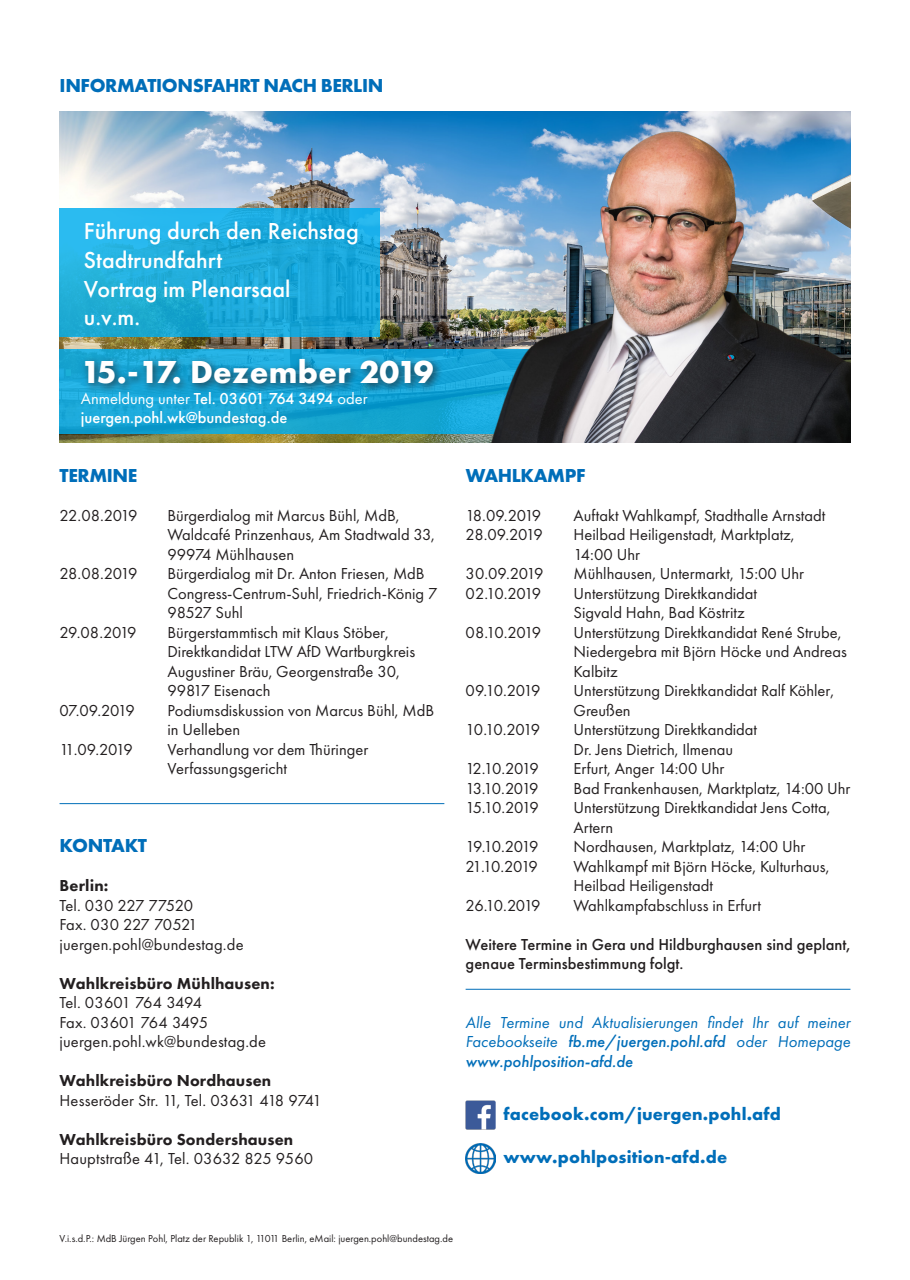
<style>
.page{position:relative;width:910px;height:1280px;background:#fff}
.page>*{position:absolute;margin:0;border:0;box-sizing:border-box;transform-origin:0 0}
.t1{font:700 33px "Futura PT";letter-spacing:.01em;color:#fff}
.t2{font:500 24px "Futura PT";color:#fff}
.t3{font:700 19.5px "Futura PT";letter-spacing:-.02em;color:#006eb9}
.t4{font:700 18px "Futura PT";letter-spacing:.01em;color:#006eb9}
.t5{font:16.5px/19.5px "Futura PT";color:#231f20}
.t6{font:italic 16.5px/19.5px "Futura PT";color:#006eb9;text-align:justify}
.t7{font:800 16.5px "Futura PT";letter-spacing:.01em;color:#231f20}
.t8{font:500 16.5px/19.5px "Futura PT";color:#231f20}
.t9{font:16.5px "Futura PT";color:#fff}
.t10{font:500 16.5px "Futura PT";color:#fff}
.t11{font:16.5px "Futura PT";letter-spacing:-.02em;color:#231f20}
.t12{font:16.5px "Futura PT";letter-spacing:-.03em;color:#231f20}
.t13{font:10.5px "Futura PT";color:#231f20}
.s1{font-weight:500}
</style>
<div class="page">
<hr style="left:60px;top:803px;width:384px;height:1px;background:#006eb9">
<hr style="left:466px;top:989px;width:384px;height:1px;background:#006eb9">
<img style="left:466px;top:1100px;width:29px;height:30px">
<img style="left:466px;top:1143px;width:29px;height:30px">
<img style="left:60px;top:111px;width:790px;height:332px">
<svg style="left:60px;top:349px;width:399px;height:85px;fill:#16a5d2"></svg>
<svg style="left:60px;top:209px;width:320px;height:128px;fill:#1facdb"></svg>
<div style="left:80px;top:353px;width:364px;height:41px;background:#231f20;opacity:.75"></div>
<img style="left:459px;top:122px;width:391px;height:321px">
<p class="t3" style="left:60px;top:73px;width:325px">INFORMATIONSFAHRT NACH BERLIN</p>
<p class="t2" style="left:84px;top:216px;width:276px">Führung durch den Reichstag</p>
<p class="t2" style="left:84px;top:245px;width:140px">Stadtrundfahrt</p>
<p class="t2" style="left:84px;top:274px;width:208px">Vortrag im Plenarsaal</p>
<p class="t2" style="left:84px;top:303px;width:58px">u.v.m.</p>
<p class="t1" style="left:81px;top:350px;width:354px">15.-17. Dezember 2019</p>
<p class="t9" style="left:81px;top:389px;width:288px">Anmeldung unter <span class="s1">Tel. 03601 764 3494</span> oder</p>
<p class="t10" style="left:81px;top:408px;width:208px">juergen.pohl.wk@bundestag.de</p>
<p class="t3" style="left:60px;top:463px;width:79px">TERMINE</p>
<p class="t5" style="left:60px;top:505px;width:79px">22.08.2019</p>
<p class="t5" style="left:168px;top:505px;width:233px">Bürgerdialog mit Marcus Bühl, MdB,</p>
<p class="t5" style="left:168px;top:525px;width:269px">Waldcafé Prinzenhaus, Am Stadtwald 33,<br>99974 Mühlhausen</p>
<p class="t5" style="left:60px;top:564px;width:79px">28.08.2019</p>
<p class="t5" style="left:168px;top:564px;width:259px">Bürgerdialog mit Dr. Anton Friesen, MdB</p>
<p class="t5" style="left:168px;top:583px;width:271px">Congress-Centrum-Suhl, Friedrich-König 7<br>98527 Suhl</p>
<p class="t5" style="left:60px;top:622px;width:79px">29.08.2019</p>
<p class="t5" style="left:168px;top:622px;width:249px">Bürgerstammtisch mit Klaus Stöber,<br>Direktkandidat LTW AfD Wartburgkreis<br>Augustiner Bräu, Georgenstraße 30,</p>
<p class="t5" style="left:168px;top:681px;width:104px">99817 Eisenach</p>
<p class="t5" style="left:60px;top:700px;width:77px">07.09.2019</p>
<p class="t5" style="left:168px;top:700px;width:268px">Podiumsdiskussion von Marcus Bühl, MdB</p>
<p class="t5" style="left:168px;top:720px;width:74px">in Uelleben</p>
<p class="t5" style="left:60px;top:739px;width:75px">11.09.2019</p>
<p class="t5" style="left:168px;top:739px;width:202px">Verhandlung vor dem Thüringer<br>Verfassungsgericht</p>
<p class="t3" style="left:60px;top:833px;width:89px">KONTAKT</p>
<p class="t7" style="left:60px;top:875px;width:51px">Berlin:</p>
<p class="t11" style="left:60px;top:896px;width:135px">Tel. 030 227 77520</p>
<p class="t12" style="left:60px;top:915px;width:140px">Fax. 030 227 70521</p>
<p class="t5" style="left:60px;top:934px;width:186px">juergen.pohl@bundestag.de</p>
<p class="t7" style="left:60px;top:973px;width:217px">Wahlkreisbüro Mühlhausen:</p>
<p class="t5" style="left:60px;top:993px;width:144px">Tel. 03601 764 3494</p>
<p class="t5" style="left:60px;top:1012px;width:150px">Fax. 03601 764 3495</p>
<p class="t5" style="left:60px;top:1032px;width:208px">juergen.pohl.wk@bundestag.de</p>
<p class="t7" style="left:60px;top:1070px;width:213px">Wahlkreisbüro Nordhausen</p>
<p class="t5" style="left:60px;top:1090px;width:264px">Hesseröder Str. 11, Tel. 03631 418 9741</p>
<p class="t7" style="left:60px;top:1129px;width:235px">Wahlkreisbüro Sondershausen</p>
<p class="t5" style="left:60px;top:1149px;width:255px">Hauptstraße 41, Tel. 03632 825 9560</p>
<p class="t3" style="left:466px;top:463px;width:121px">WAHLKAMPF</p>
<p class="t5" style="left:466px;top:505px;width:77px">18.09.2019</p>
<p class="t5" style="left:574px;top:505px;width:253px">Auftakt Wahlkampf, Stadthalle Arnstadt</p>
<p class="t5" style="left:466px;top:525px;width:79px">28.09.2019</p>
<p class="t5" style="left:574px;top:525px;width:222px">Heilbad Heiligenstadt, Marktplatz,</p>
<p class="t5" style="left:574px;top:544px;width:68px">14:00 Uhr</p>
<p class="t5" style="left:466px;top:564px;width:79px">30.09.2019</p>
<p class="t5" style="left:574px;top:564px;width:232px">Mühlhausen, Untermarkt, 15:00 Uhr</p>
<p class="t5" style="left:466px;top:583px;width:77px">02.10.2019</p>
<p class="t5" style="left:574px;top:583px;width:185px">Unterstützung Direktkandidat</p>
<p class="t5" style="left:574px;top:603px;width:173px">Sigvald Hahn, Bad Köstritz</p>
<p class="t5" style="left:466px;top:622px;width:77px">08.10.2019</p>
<p class="t5" style="left:574px;top:622px;width:269px">Unterstützung Direktkandidat René Strube,</p>
<p class="t5" style="left:574px;top:642px;width:275px">Niedergebra mit Björn Höcke und Andreas<br>Kalbitz</p>
<p class="t5" style="left:466px;top:681px;width:76px">09.10.2019</p>
<p class="t5" style="left:574px;top:681px;width:262px">Unterstützung Direktkandidat Ralf Köhler,<br>Greußen</p>
<p class="t5" style="left:466px;top:720px;width:76px">10.10.2019</p>
<p class="t5" style="left:574px;top:720px;width:185px">Unterstützung Direktkandidat</p>
<p class="t5" style="left:574px;top:739px;width:161px">Dr. Jens Dietrich, Ilmenau</p>
<p class="t5" style="left:466px;top:759px;width:75px">12.10.2019</p>
<p class="t5" style="left:574px;top:759px;width:152px">Erfurt, Anger 14:00 Uhr</p>
<p class="t5" style="left:466px;top:778px;width:74px">13.10.2019</p>
<p class="t5" style="left:574px;top:778px;width:278px">Bad Frankenhausen, Marktplatz, 14:00 Uhr</p>
<p class="t5" style="left:466px;top:798px;width:75px">15.10.2019</p>
<p class="t5" style="left:574px;top:798px;width:258px">Unterstützung Direktkandidat Jens Cotta,<br>Artern</p>
<p class="t5" style="left:466px;top:837px;width:74px">19.10.2019</p>
<p class="t5" style="left:574px;top:837px;width:233px">Nordhausen, Marktplatz, 14:00 Uhr</p>
<p class="t5" style="left:466px;top:856px;width:74px">21.10.2019</p>
<p class="t5" style="left:574px;top:856px;width:257px">Wahlkampf mit Björn Höcke, Kulturhaus,<br>Heilbad Heiligenstadt</p>
<p class="t5" style="left:466px;top:895px;width:76px">26.10.2019</p>
<p class="t5" style="left:574px;top:895px;width:189px">Wahlkampfabschluss in Erfurt</p>
<p class="t8" style="left:466px;top:935px;width:386px">Weitere Termine in Gera und Hildburghausen sind geplant, genaue Terminsbestimmung folgt.</p>
<p class="t6" style="left:466px;top:1012px;width:386px">Alle Termine und Aktualisierungen findet Ihr auf meiner Facebookseite <span class="s1">fb.me/juergen.pohl.afd</span> oder Homepage <span class="s1">www.pohlposition-afd.de</span></p>
<p class="t4" style="left:504px;top:1102px;width:279px">facebook.com/juergen.pohl.afd</p>
<p class="t4" style="left:504px;top:1145px;width:225px">www.pohlposition-afd.de</p>
<p class="t13" style="left:60px;top:1233px;width:395px">V.i.s.d.P.: MdB Jürgen Pohl, Platz der Republik 1, 11011 Berlin, eMail: juergen.pohl@bundestag.de</p>
</div>
